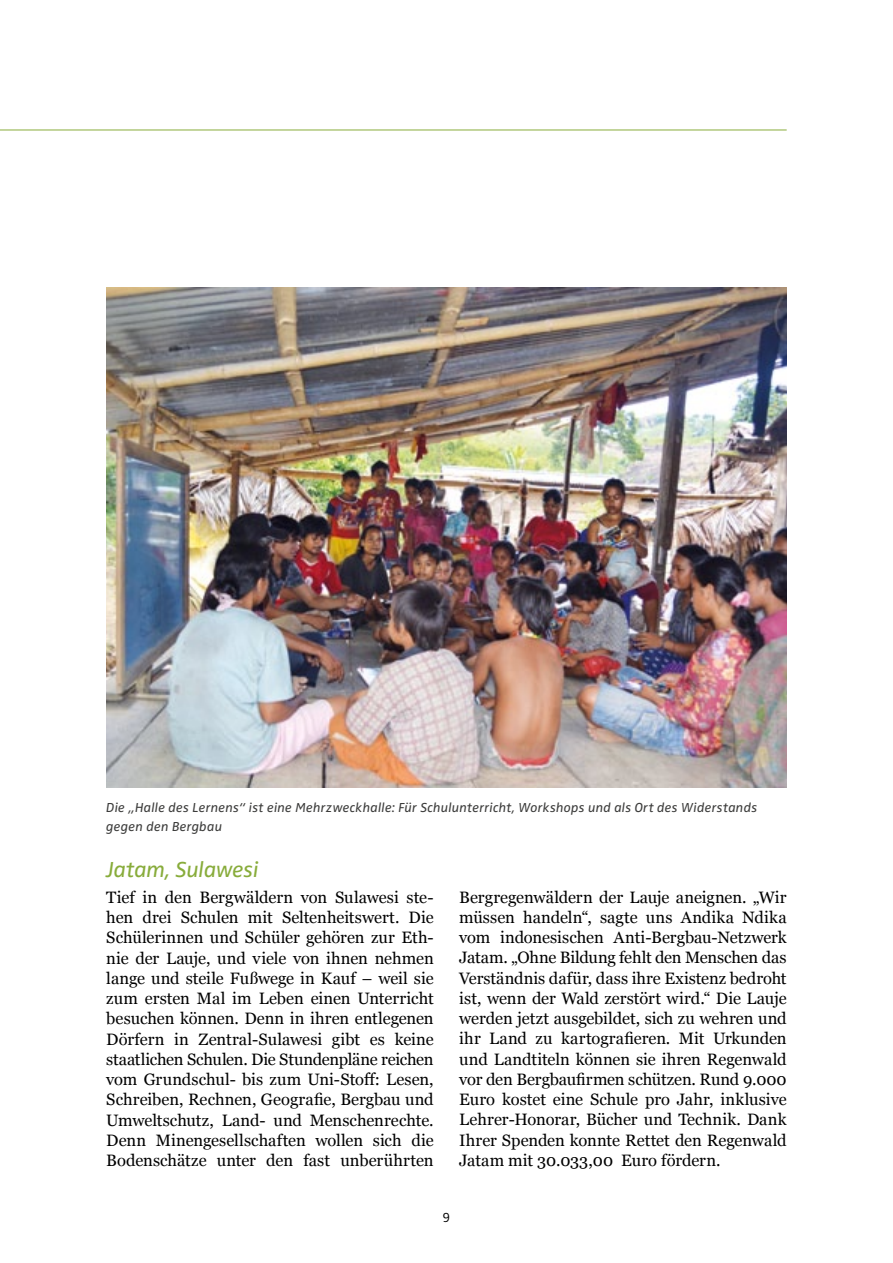
<style>
.page{position:relative;width:893px;height:1263px;background:#fff}
.page>*{position:absolute;margin:0;border:0;box-sizing:border-box;transform-origin:0 0}
.t1{font:italic 22.5px "Zwo";letter-spacing:-.01em;color:#88ac3b}
.t2{font:16.5px/20.2px "Georgia";letter-spacing:-.005em;color:#000;text-align:justify}
.t3{font:italic 13.5px/18.8px "Zwo";letter-spacing:.015em;color:#3c3c3b}
.t4{font:300 13.5px "Zwo";color:#000}
</style>
<div class="page">
<hr style="left:0;top:130px;width:787px;height:1px;background:#88ac3b">
<img style="left:106px;top:288px;width:681px;height:500px">
<p class="t3" style="left:106px;top:798px;width:652px">Die „Halle des Lernens“ ist eine Mehrzweckhalle: Für Schulunterricht, Workshops und als Ort des Widerstands gegen den Bergbau</p>
<h1 class="t1" style="left:106px;top:857px;width:154px">Jatam, Sulawesi</h1>
<p class="t2" style="left:106px;top:886px;width:329px">Tief in den Bergwäldern von Sulawesi ste&shy;hen drei Schulen mit Seltenheitswert. Die Schülerinnen und Schüler gehören zur Eth&shy;nie der Lauje, und viele von ihnen nehmen lange und steile Fußwege in Kauf – weil sie zum ersten Mal im Leben einen Unterricht besuchen können. Denn in ihren entlegenen Dörfern in Zentral-Sulawesi gibt es keine staatlichen Schulen. Die Stundenpläne reichen vom Grundschul- bis zum Uni-Stoff: Lesen, Schreiben, Rechnen, Geografie, Bergbau und Umweltschutz, Land- und Menschenrechte.<br>Denn Minengesellschaften wollen sich die Bodenschätze unter den fast unberührten</p>
<p class="t2" style="left:459px;top:886px;width:329px">Bergregenwäldern der Lauje aneignen. „Wir müssen handeln“, sagte uns Andika Ndika vom indonesischen Anti-Bergbau-Netzwerk Jatam. „Ohne Bildung fehlt den Menschen das Verständnis dafür, dass ihre Existenz bedroht ist, wenn der Wald zerstört wird.“ Die Lauje werden jetzt ausgebildet, sich zu wehren und ihr Land zu kartografieren. Mit Urkunden und Landtiteln können sie ihren Regenwald vor den Bergbaufirmen schützen. Rund 9.000<br>Euro kostet eine Schule pro Jahr, inklusive Lehrer-Honorar, Bücher und Technik. Dank Ihrer Spenden konnte Rettet den Regenwald Jatam mit 30.033,00 Euro fördern.</p>
<p class="t4" style="left:443px;top:1210px;width:9px">9</p>
</div>
